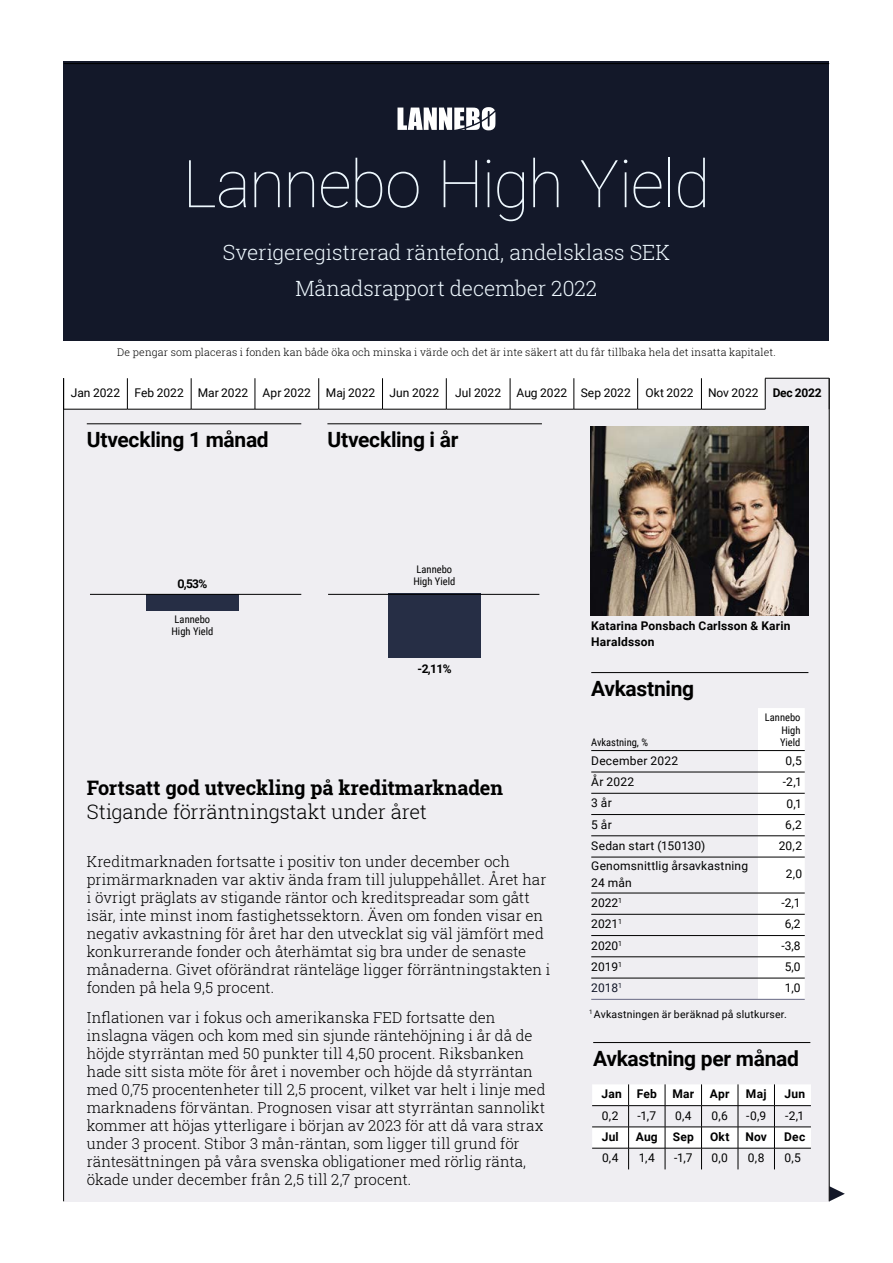
<style>
.page{position:relative;width:893px;height:1263px;background:#fff}
.page>*{position:absolute;margin:0;border:0;box-sizing:border-box;transform-origin:0 0}
.t1{font:100 66px "Roboto";letter-spacing:-.025em;color:#eef8fe}
.t2{font:300 21px/36px "Roboto Slab";letter-spacing:-.01em;color:#eef8fe;text-align:center}
.t3{font:700 21px "Roboto";letter-spacing:-.015em;color:#000}
.t4{font:700 19.95px "Roboto Slab";color:#000}
.t5{font:300 19.95px "Roboto Slab";letter-spacing:-.01em;color:#000}
.t6{font:300 15px/18px "Roboto Slab";color:#000}
.t7{font:12px/21.1px "Roboto";letter-spacing:.01em;color:#000}
.t8{font:700 12px/16.5px "Roboto";letter-spacing:.02em;color:#000}
.t9{font:12px "Roboto";color:#131829}
.t10{font:300 10.5px "Roboto Slab";letter-spacing:.015em;color:#000}
.t11{font:10.5px/12.6px "Roboto Condensed";color:#000;text-align:center}
.t12{font:10.5px "Roboto";letter-spacing:.02em;color:#000}
.s1{font-weight:700}
</style>
<div class="page">
<div style="left:64px;top:409px;width:765px;height:792px;background:#efeef2"></div>
<svg style="left:830px;top:1186px;width:15px;height:15px"></svg>
<hr style="left:63px;top:378px;width:1px;height:823px;background:#000">
<hr style="left:829px;top:378px;width:1px;height:823px;background:#000">
<div style="left:146px;top:594px;width:92px;height:16px;background:#293249"></div>
<hr style="left:87px;top:423px;width:214px;height:1px;background:#000">
<hr style="left:327px;top:423px;width:215px;height:1px;background:#000">
<img style="left:591px;top:426px;width:217px;height:189px">
<div style="left:758px;top:708px;width:47px;height:290px;background:#fff"></div>
<hr style="left:591px;top:750px;width:167px;height:1px;background:#000">
<hr style="left:758px;top:750px;width:47px;height:1px;background:#000">
<hr style="left:591px;top:772px;width:167px;height:1px;background:#000">
<hr style="left:758px;top:772px;width:47px;height:1px;background:#000">
<hr style="left:591px;top:793px;width:167px;height:1px;background:#000">
<hr style="left:758px;top:793px;width:47px;height:1px;background:#000">
<hr style="left:591px;top:814px;width:167px;height:1px;background:#000">
<hr style="left:758px;top:814px;width:47px;height:1px;background:#000">
<hr style="left:591px;top:835px;width:167px;height:1px;background:#000">
<hr style="left:758px;top:835px;width:47px;height:1px;background:#000">
<hr style="left:591px;top:857px;width:167px;height:1px;background:#000">
<hr style="left:758px;top:857px;width:47px;height:1px;background:#000">
<hr style="left:591px;top:893px;width:167px;height:1px;background:#000">
<hr style="left:758px;top:893px;width:47px;height:1px;background:#000">
<hr style="left:591px;top:914px;width:167px;height:1px;background:#000">
<hr style="left:758px;top:914px;width:47px;height:1px;background:#000">
<hr style="left:591px;top:935px;width:167px;height:1px;background:#000">
<hr style="left:758px;top:935px;width:47px;height:1px;background:#000">
<hr style="left:591px;top:956px;width:167px;height:1px;background:#000">
<hr style="left:758px;top:956px;width:47px;height:1px;background:#000">
<hr style="left:591px;top:978px;width:167px;height:1px;background:#000">
<hr style="left:758px;top:978px;width:47px;height:1px;background:#000">
<hr style="left:591px;top:999px;width:167px;height:1px;background:#676983">
<hr style="left:758px;top:999px;width:47px;height:1px;background:#676983">
<hr style="left:90px;top:594px;width:211px;height:1px;background:#000">
<hr style="left:328px;top:594px;width:211px;height:1px;background:#000">
<svg style="left:592px;top:1084px;width:219px;height:85px"></svg>
<hr style="left:593px;top:1042px;width:217px;height:1px;background:#000">
<div style="left:388px;top:594px;width:93px;height:64px;background:#293249"></div>
<hr style="left:591px;top:672px;width:217px;height:1px;background:#000">
<div style="left:765px;top:378px;width:64px;height:31px;background:#efeef2"></div>
<hr style="left:765px;top:378px;width:64px;height:1px;background:#000">
<hr style="left:63px;top:409px;width:64px;height:1px;background:#000">
<hr style="left:127px;top:409px;width:64px;height:1px;background:#000">
<hr style="left:191px;top:409px;width:64px;height:1px;background:#000">
<hr style="left:255px;top:409px;width:64px;height:1px;background:#000">
<hr style="left:319px;top:409px;width:63px;height:1px;background:#000">
<hr style="left:382px;top:409px;width:64px;height:1px;background:#000">
<hr style="left:446px;top:409px;width:64px;height:1px;background:#000">
<hr style="left:510px;top:409px;width:64px;height:1px;background:#000">
<hr style="left:574px;top:409px;width:64px;height:1px;background:#000">
<hr style="left:638px;top:409px;width:63px;height:1px;background:#000">
<hr style="left:701px;top:409px;width:64px;height:1px;background:#000">
<hr style="left:127px;top:378px;width:1px;height:31px;background:#000">
<hr style="left:191px;top:378px;width:1px;height:31px;background:#000">
<hr style="left:255px;top:378px;width:1px;height:31px;background:#000">
<hr style="left:318px;top:378px;width:1px;height:31px;background:#000">
<hr style="left:382px;top:378px;width:1px;height:31px;background:#000">
<hr style="left:446px;top:378px;width:1px;height:31px;background:#000">
<hr style="left:510px;top:378px;width:1px;height:31px;background:#000">
<hr style="left:574px;top:378px;width:1px;height:31px;background:#000">
<hr style="left:637px;top:378px;width:1px;height:31px;background:#000">
<hr style="left:701px;top:378px;width:1px;height:31px;background:#000">
<hr style="left:765px;top:378px;width:1px;height:31px;background:#000">
<div style="left:64px;top:61px;width:765px;height:279px;background:#131829"></div>
<hr style="left:64px;top:63px;width:765px;height:1px;background:#000">
<svg style="left:397px;top:107px;width:98px;height:23px"></svg>
<h1 class="t1" style="left:183px;top:137px;width:529px">Lannebo High Yield</h1>
<h2 class="t2" style="left:223px;top:234px;width:449px">Sverigeregistrerad räntefond, andelsklass SEK<br>Månadsrapport december 2022</h2>
<p class="t10" style="left:117px;top:345px;width:660px">De pengar som placeras i fonden kan både öka och minska i värde och det är inte säkert att du får tillbaka hela det insatta kapitalet.</p>
<p class="t7" style="left:71px;top:382px;width:370px">Jan 2022 Feb 2022 Mar 2022 Apr 2022 Maj 2022 Jun 2022</p>
<p class="t7" style="left:455px;top:382px;width:47px">Jul 2022</p>
<p class="t7" style="left:517px;top:382px;width:306px">Aug 2022 Sep 2022 Okt 2022 Nov 2022 <span class="s1">Dec 2022</span></p>
<h2 class="t3" style="left:87px;top:425px;width:183px">Utveckling 1 månad</h2>
<h2 class="t3" style="left:327px;top:425px;width:133px">Utveckling i år</h2>
<p class="t8" style="left:177px;top:575px;width:31px">0,53%</p>
<p class="t11" style="left:171px;top:612px;width:43px">Lannebo<br>High Yield</p>
<p class="t11" style="left:413px;top:562px;width:43px">Lannebo<br>High Yield</p>
<p class="t8" style="left:418px;top:660px;width:36px">-2,11%</p>
<h3 class="t4" style="left:87px;top:774px;width:418px">Fortsatt god utveckling på kreditmarknaden</h3>
<h3 class="t5" style="left:87px;top:798px;width:341px">Stigande förräntningstakt under året</h3>
<p class="t6" style="left:87px;top:852px;width:465px">Kreditmarknaden fortsatte i positiv ton under december och primärmarknaden var aktiv ända fram till juluppehållet. Året har i övrigt präglats av stigande räntor och kreditspreadar som gått isär, inte minst inom fastighetssektorn. Även om fonden visar en negativ avkastning för året har den utvecklat sig väl jämfört med konkurrerande fonder och återhämtat sig bra under de senaste månaderna. Givet oförändrat ränteläge ligger förräntningstakten i fonden på hela 9,5 procent.</p>
<p class="t6" style="left:87px;top:1008px;width:460px">Inflationen var i fokus och amerikanska FED fortsatte den inslagna vägen och kom med sin sjunde räntehöjning i år då de höjde styrräntan med 50 punkter till 4,50 procent. Riksbanken hade sitt sista möte för året i november och höjde då styrräntan med 0,75 procentenheter till 2,5 procent, vilket var helt i linje med marknadens förväntan. Prognosen visar att styrräntan sannolikt kommer att höjas ytterligare i början av 2023 för att då vara strax under 3 procent. Stibor 3 mån-räntan, som ligger till grund för räntesättningen på våra svenska obligationer med rörlig ränta, ökade under december från 2,5 till 2,7 procent.</p>
<p class="t8" style="left:591px;top:617px;width:201px">Katarina Ponsbach Carlsson &amp; Karin<br>Haraldsson</p>
<h2 class="t3" style="left:591px;top:674px;width:104px">Avkastning</h2>
<p class="t11" style="left:591px;top:736px;width:58px">Avkastning, %</p>
<p class="t7" style="left:591px;top:749px;width:158px">December 2022<br>År 2022<br>3 år<br>5 år<br>Sedan start (150130)<br>Genomsnittlig årsavkastning</p>
<p class="t7" style="left:591px;top:872px;width:42px;line-height:20.4px">24 mån<br>2022<sup>1</sup></p>
<p class="t11" style="left:780px;top:711px;width:22px;text-align:justify;text-indent:-15px">Lannebo High Yield</p>
<p class="t7" style="left:779px;top:750px;width:25px;text-align:right">0,5 -2,1<br>0,1<br>6,2<br>20,2</p>
<p class="t7" style="left:786px;top:863px;width:18px">2,0</p>
<p class="t7" style="left:781px;top:892px;width:21px">-2,1</p>
<p class="t7" style="left:591px;top:913px;width:32px">2021<sup>1</sup></p>
<p class="t7" style="left:785px;top:913px;width:17px">6,2</p>
<p class="t7" style="left:591px;top:934px;width:32px">2020<sup>1</sup></p>
<p class="t7" style="left:781px;top:934px;width:21px">-3,8</p>
<p class="t7" style="left:591px;top:955px;width:32px">2019<sup>1</sup></p>
<p class="t7" style="left:785px;top:955px;width:17px">5,0</p>
<p class="t9" style="left:591px;top:979px;width:32px">2018<sup>1</sup></p>
<p class="t7" style="left:785px;top:977px;width:17px">1,0</p>
<p class="t12" style="left:589px;top:1006px;width:199px"><sup>1</sup> Avkastningen är beräknad på slutkurser.</p>
<h2 class="t3" style="left:593px;top:1043px;width:207px">Avkastning per månad</h2>
<p class="t8" style="left:602px;top:1085px;width:57px">Jan Feb</p>
<p class="t8" style="left:672px;top:1085px;width:23px">Mar</p>
<p class="t8" style="left:710px;top:1085px;width:21px">Apr</p>
<p class="t8" style="left:746px;top:1085px;width:22px">Maj</p>
<p class="t8" style="left:784px;top:1085px;width:22px">Jun</p>
<p class="t7" style="left:602px;top:1104px;width:18px">0,2</p>
<p class="t7" style="left:638px;top:1104px;width:20px">-1,7</p>
<p class="t7" style="left:675px;top:1104px;width:18px">0,4</p>
<p class="t7" style="left:712px;top:1104px;width:18px">0,6</p>
<p class="t7" style="left:746px;top:1104px;width:21px">-0,9</p>
<p class="t7" style="left:785px;top:1104px;width:21px">-2,1</p>
<p class="t8" style="left:602px;top:1128px;width:19px">Jul</p>
<p class="t8" style="left:636px;top:1128px;width:59px">Aug Sep</p>
<p class="t8" style="left:710px;top:1128px;width:21px">Okt</p>
<p class="t8" style="left:745px;top:1128px;width:23px">Nov</p>
<p class="t8" style="left:784px;top:1128px;width:22px">Dec</p>
<p class="t7" style="left:602px;top:1147px;width:18px">0,4</p>
<p class="t7" style="left:639px;top:1147px;width:17px">1,4</p>
<p class="t7" style="left:674px;top:1147px;width:20px">-1,7</p>
<p class="t7" style="left:711px;top:1147px;width:18px">0,0</p>
<p class="t7" style="left:748px;top:1147px;width:18px">0,8</p>
<p class="t7" style="left:785px;top:1147px;width:18px">0,5</p>
</div>
